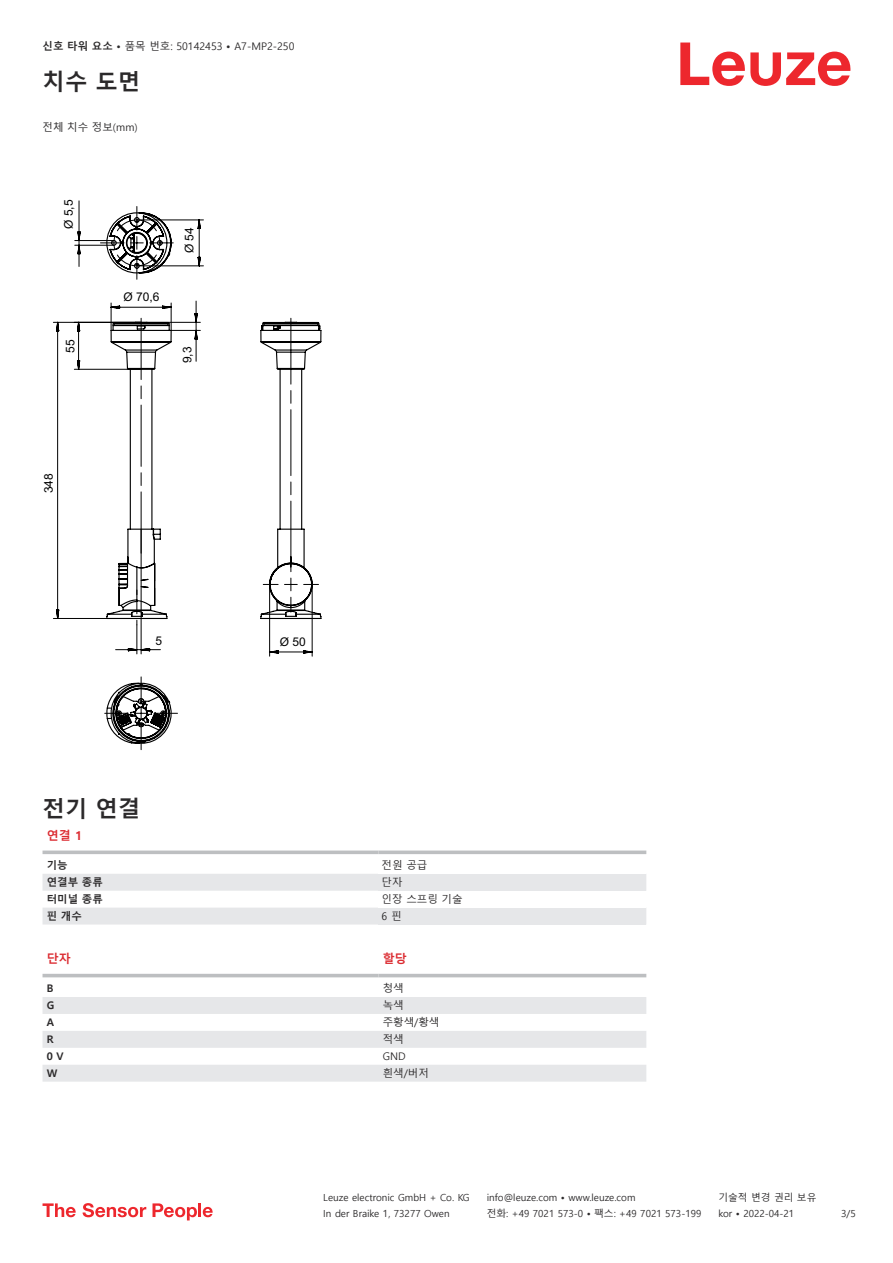
<style>
.page{position:relative;width:893px;height:1263px;background:#fff}
.page>*{position:absolute;margin:0;border:0;box-sizing:border-box;transform-origin:0 0}
.t1{font:700 22.5px "Malgun Gothic";color:#2b292a}
.t2{font:12px "Arial";color:#000}
.t3{font:700 12px "Malgun Gothic";color:#db2a30}
.t4{font:10.5px "Malgun Gothic";color:#2b292a}
.t5{font:700 10.5px "Malgun Gothic";color:#2b292a}
.t6{font:9.75px "Malgun Gothic";color:#2b292a}
.s1{font-weight:700}
</style>
<div class="page">
<svg style="left:680px;top:43px;width:170px;height:43px"></svg>
<svg style="left:43px;top:874px;width:335px;height:50px"></svg>
<svg style="left:43px;top:850px;width:335px;height:4px"></svg>
<svg style="left:378px;top:850px;width:268px;height:4px"></svg>
<div style="left:378px;top:874px;width:268px;height:17px;background:#e6e7e9"></div>
<div style="left:378px;top:908px;width:268px;height:16px;background:#e6e7e9"></div>
<svg style="left:43px;top:973px;width:603px;height:5px"></svg>
<svg style="left:43px;top:997px;width:603px;height:85px;fill:#e6e7e9"></svg>
<hr style="left:43px;top:974px;width:335px;height:3px;background:#bdbfc1">
<hr style="left:378px;top:974px;width:268px;height:3px;background:#bdbfc1">
<svg style="left:43px;top:1203px;width:33px;height:14px"></svg>
<svg style="left:83px;top:1203px;width:63px;height:14px"></svg>
<svg style="left:153px;top:1203px;width:44px;height:17px"></svg>
<hr style="left:198px;top:1203px;width:3px;height:14px;background:#ed272d">
<svg style="left:203px;top:1207px;width:10px;height:10px"></svg>
<svg style="left:53px;top:200px;width:27px;height:419px"></svg>
<svg style="left:77px;top:206px;width:242px;height:544px"></svg>
<svg style="left:114px;top:217px;width:47px;height:52px"></svg>
<p class="t4" style="left:43px;top:41px;width:253px"><span class="s1">신호 타워 요소 •</span> 품목 번호: 50142453 <span class="s1">•</span> A7-MP2-250</p>
<h1 class="t1" style="left:43px;top:69px;width:99px">치수 도면</h1>
<p class="t4" style="left:43px;top:121px;width:97px">전체 치수 정보(mm)</p>
<p class="t2" style="left:64px;top:229px;width:31px;rotate:-90deg">Ø 5,5</p>
<p class="t2" style="left:66px;top:353px;width:15px;rotate:-90deg">55</p>
<p class="t2" style="left:44px;top:493px;width:22px;rotate:-90deg">348</p>
<p class="t2" style="left:123px;top:292px;width:38px">Ø 70,6</p>
<p class="t2" style="left:184px;top:253px;width:28px;rotate:-90deg">Ø 54</p>
<p class="t2" style="left:182px;top:363px;width:18px;rotate:-90deg">9,3</p>
<p class="t2" style="left:156px;top:636px;width:8px">5</p>
<p class="t2" style="left:280px;top:637px;width:28px">Ø 50</p>
<h1 class="t1" style="left:43px;top:795px;width:99px">전기 연결</h1>
<p class="t3" style="left:47px;top:828px;width:37px">연결 1</p>
<p class="t5" style="left:47px;top:859px;width:22px">기능</p>
<p class="t4" style="left:382px;top:859px;width:47px">전원 공급</p>
<p class="t5" style="left:47px;top:876px;width:58px">연결부 종류</p>
<p class="t4" style="left:382px;top:876px;width:22px">단자</p>
<p class="t5" style="left:47px;top:893px;width:58px">터미널 종류</p>
<p class="t4" style="left:382px;top:893px;width:82px">인장 스프링 기술</p>
<p class="t5" style="left:47px;top:910px;width:37px">핀 개수</p>
<p class="t4" style="left:382px;top:910px;width:21px">6 핀</p>
<p class="t3" style="left:47px;top:951px;width:25px">단자</p>
<p class="t3" style="left:383px;top:951px;width:25px">할당</p>
<p class="t5" style="left:47px;top:982px;width:8px">B</p>
<p class="t4" style="left:383px;top:982px;width:22px">청색</p>
<p class="t5" style="left:47px;top:999px;width:9px">G</p>
<p class="t4" style="left:383px;top:999px;width:22px">녹색</p>
<p class="t5" style="left:47px;top:1016px;width:9px">A</p>
<p class="t4" style="left:383px;top:1016px;width:58px">주황색/황색</p>
<p class="t5" style="left:47px;top:1033px;width:8px">R</p>
<p class="t4" style="left:383px;top:1033px;width:22px">적색</p>
<p class="t5" style="left:47px;top:1050px;width:18px">0 V</p>
<p class="t4" style="left:383px;top:1050px;width:24px">GND</p>
<p class="t5" style="left:47px;top:1067px;width:12px">W</p>
<p class="t4" style="left:383px;top:1067px;width:48px">흰색/버저</p>
<p class="t6" style="left:323px;top:1192px;width:148px">Leuze electronic GmbH + Co. KG</p>
<p class="t6" style="left:487px;top:1192px;width:150px">info@leuze.com • www.leuze.com</p>
<p class="t6" style="left:718px;top:1192px;width:100px">기술적 변경 권리 보유</p>
<p class="t6" style="left:323px;top:1208px;width:128px">In der Braike 1, 73277 Owen</p>
<p class="t6" style="left:487px;top:1208px;width:216px">전화: +49 7021 573-0 • 팩스: +49 7021 573-199</p>
<p class="t6" style="left:718px;top:1208px;width:77px">kor • 2022-04-21</p>
<p class="t6" style="left:841px;top:1208px;width:16px">3 /5</p>
</div>
